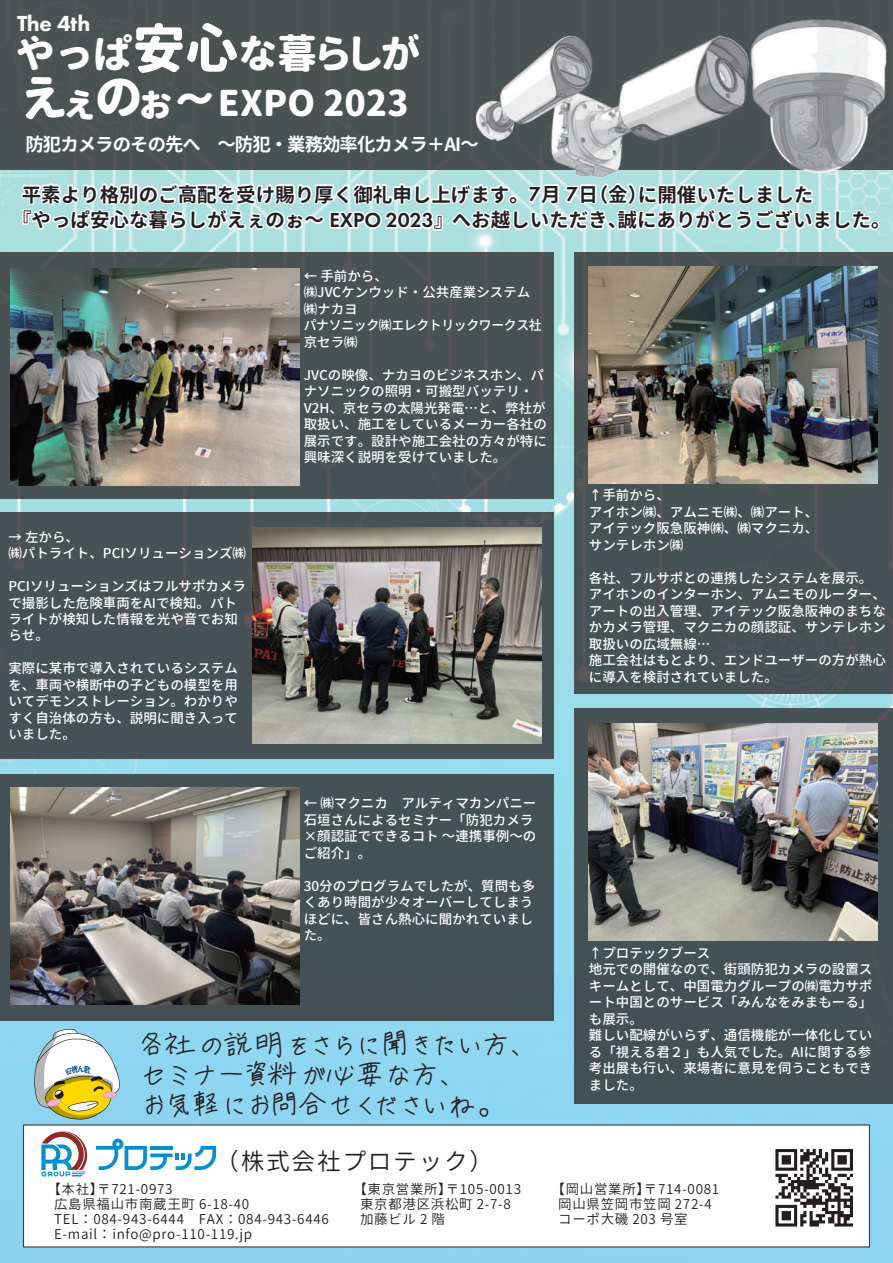
<style>
.page{position:relative;width:893px;height:1263px;background:#fff}
.page>*{position:absolute;margin:0;border:0;box-sizing:border-box;transform-origin:0 0}
.t1{font:800 39.45px "Gen Jyuu Gothic";letter-spacing:-.095em;color:#fff}
.t2{font:800 35.25px "Gen Jyuu Gothic";color:#fff}
.t3{font:30px/30px "yosugara";letter-spacing:.075em;color:#231f20}
.t4{font:23.7px "Gen Jyuu Gothic L";letter-spacing:.075em;color:#231f20}
.t5{font:800 22.65px "Futura PT";letter-spacing:-.01em;color:#fff}
.t6{font:700 19.5px/25.8px "Gen Jyuu Gothic L";color:#231f20}
.t7{font:700 18.3px "Gen Jyuu Gothic L";letter-spacing:-.05em;color:#fff}
.t8{font:500 13.5px/16.5px "Gen Jyuu Gothic L";color:#fff}
.t9{font:13.5px/15px "Gen Jyuu Gothic L";letter-spacing:.05em;color:#231f20}
.s1{font-size:39px}
.s2{font-size:52.8px}
.s3{font-family:"Futura PT";font-weight:600;font-size:21px}
</style>
<div class="page">
<img style="left:0;top:170px;width:893px;height:1093px">
<div style="left:0;top:0;width:893px;height:170px;background:#4a5252"></div>
<img style="left:757px;top:19px;width:136px;height:160px">
<img style="left:642px;top:35px;width:115px;height:39px">
<img style="left:519px;top:35px;width:74px;height:39px">
<div style="left:574px;top:709px;width:318px;height:395px;background:#445056"></div>
<div style="left:574px;top:252px;width:318px;height:442px;background:#475254"></div>
<img style="left:589px;top:724px;width:289px;height:216px">
<img style="left:589px;top:349px;width:289px;height:134px">
<div style="left:0;top:774px;width:553px;height:247px;background:#445156"></div>
<div style="left:0;top:512px;width:553px;height:247px;background:#465155"></div>
<div style="left:0;top:252px;width:553px;height:247px;background:#485253"></div>
<img style="left:11px;top:788px;width:289px;height:216px">
<img style="left:253px;top:527px;width:288px;height:217px">
<img style="left:11px;top:269px;width:289px;height:216px">
<div style="left:23px;top:1124px;width:847px;height:123px;background:#fff"></div>
<svg style="left:96px;top:1138px;width:120px;height:32px"></svg>
<svg style="left:41px;top:1131px;width:46px;height:45px"></svg>
<svg style="left:34px;top:1027px;width:90px;height:94px"></svg>
<svg style="left:775px;top:1149px;width:78px;height:77px"></svg>
<svg style="left:19px;top:74px;width:863px;height:275px"></svg>
<h3 class="t5" style="left:17px;top:9px;width:75px">The 4th</h3>
<h1 class="t1" style="left:16px;top:24px;width:406px"><span class="s1">やっぱ</span><span class="s2">安心</span>な暮らしが</h1>
<h1 class="t1" style="left:136px;top:72px;width:41px">ぉ</h1>
<h2 class="t2" style="left:218px;top:77px;width:192px">EXPO 2023</h2>
<h3 class="t7" style="left:26px;top:131px;width:455px">防犯カメラのその先へ　～防犯・業務効率化カメラ＋AI～</h3>
<h3 class="t6" style="left:12px;top:181px;width:880px;text-indent:10px">平素より格別のご高配を受け賜り厚く御礼申し上げます。<span class="s3">7</span>月 <span class="s3">7</span>日（金）に開催いたしました<br>『やっぱ安心な暮らしがえぇのぉ～ <span class="s3">EXPO 2023</span>』へお越しいただき、誠にありがとうございました。</h3>
<p class="t8" style="left:8px;top:528px;width:239px">→ 左から、<br>㈱パトライト、PCIソリューションズ㈱</p>
<p class="t8" style="left:8px;top:577px;width:239px">PCIソリューションズはフルサポカメラで撮影した危険車両をAIで検知。パトライトが検知した情報を光や音でお知らせ。</p>
<p class="t8" style="left:8px;top:660px;width:231px;text-align:justify">実際に某市で導入されているシステムを、車両や横断中の子どもの模型を用いてデモンストレーション。わかりやすく自治体の方も、説明に聞き入っていました。</p>
<p class="t8" style="left:304px;top:267px;width:239px">← 手前から、<br>㈱JVCケンウッド・公共産業システム㈱ナカヨ<br>パナソニック㈱エレクトリックワークス社京セラ㈱</p>
<p class="t8" style="left:304px;top:366px;width:244px">JVCの映像、ナカヨのビジネスホン、パナソニックの照明・可搬型バッテリ・<br>V2H、京セラの太陽光発電…と、弊社が取扱い、施工をしているメーカー各社の展示です。設計や施工会社の方々が特に興味深く説明を受けていました。</p>
<p class="t8" style="left:589px;top:487px;width:231px">↑手前から、<br>アイホン㈱、アムニモ㈱、㈱アート、アイテック阪急阪神㈱、㈱マクニカ、サンテレホン㈱</p>
<p class="t8" style="left:589px;top:569px;width:299px">各社、フルサポとの連携したシステムを展示。アイホンのインターホン、アムニモのルーター、アートの出入管理、アイテック阪急阪神のまちなかカメラ管理、マクニカの顔認証、サンテレホン取扱いの広域無線…<br>施工会社はもとより、エンドユーザーの方が熱心に導入を検討されていました。</p>
<p class="t8" style="left:304px;top:795px;width:234px">← ㈱マクニカ　アルティマカンパニー石垣さんによるセミナー「防犯カメラ×顔認証でできるコト ～連携事例～のご紹介」。</p>
<p class="t8" style="left:304px;top:877px;width:233px">30分のプログラムでしたが、質問も多くあり時間が少々オーバーしてしまうほどに、皆さん熱心に聞かれていました。</p>
<h3 class="t3" style="left:141px;top:1030px;width:380px">各社の説明をさらに聞きたい方、セミナー資料が必要な方、<br>お気軽にお問合せくださいね。</h3>
<h3 class="t4" style="left:215px;top:1144px;width:279px">（株式会社プロテック）</h3>
<p class="t9" style="left:54px;top:1181px;width:276px;text-indent:-7px">【本社】〒721-0973<br>広島県福山市南蔵王町 6-18-40<br>TEL：084-943-6444　FAX：084-943-6446<br>E-mail： info@pro-110-119.jp</p>
<p class="t9" style="left:360px;top:1181px;width:162px;text-indent:-7px">【東京営業所】〒105-0013東京都港区浜松町 2-7-8加藤ビル 2 階</p>
<p class="t8" style="left:589px;top:944px;width:285px">↑プロテックブース<br>地元での開催なので、街頭防犯カメラの設置スキームとして、中国電力グループの㈱電力サポート中国とのサービス「みんなをみまもーる」も展示。<br>難しい配線がいらず、通信機能が一体化している「視える君２」も人気でした。AIに関する参考出展も行い、来場者に意見を伺うこともできました。</p>
<p class="t9" style="left:558px;top:1181px;width:162px;text-indent:-7px">【岡山営業所】〒714-0081岡山県笠岡市笠岡 272-4コーポ大磯 203 号室</p>
</div>
